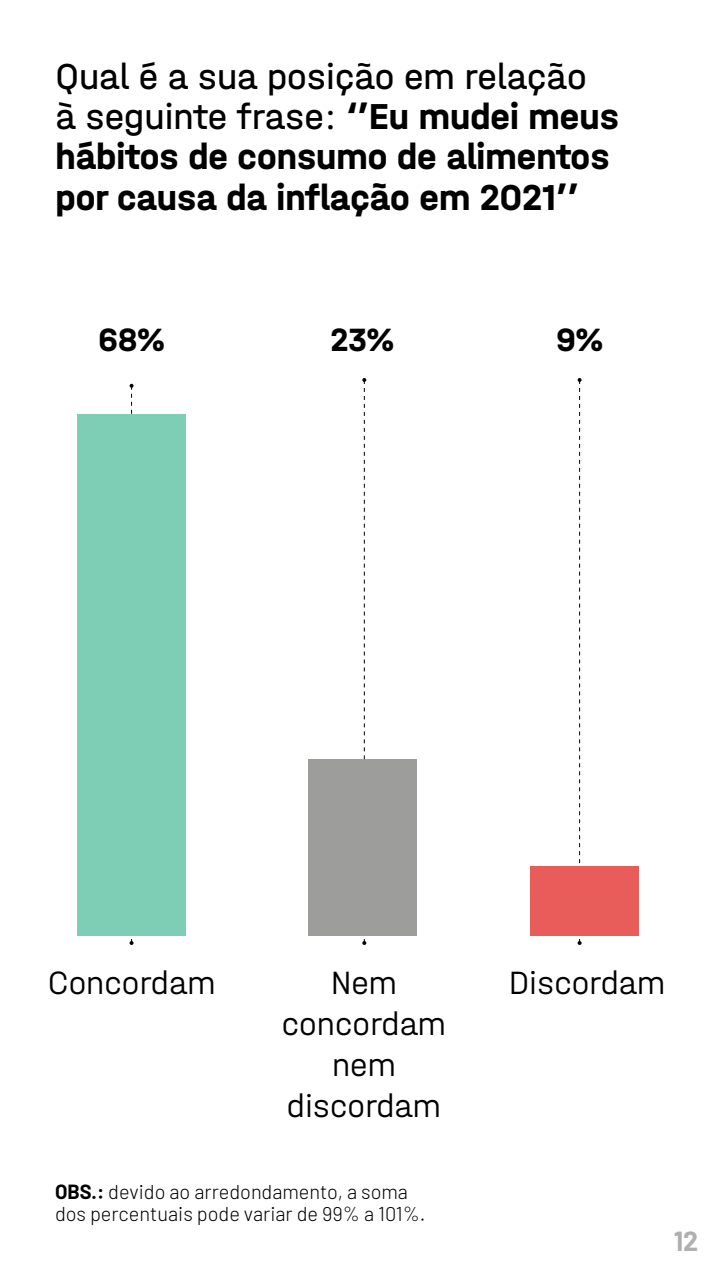
<style>
.page{position:relative;width:720px;height:1280px;background:#fff}
.page>*{position:absolute;margin:0;border:0;box-sizing:border-box;transform-origin:0 0}
.t1{font:700 38px/40px "Halvar Mittel";color:#000}
.t2{font:300 34px/40.8px "Halvar Mittel";color:#000;text-align:center}
.t3{font:700 34px "Halvar Mittel";color:#000}
.t4{font:700 27px "Barlow";color:#afafb0}
.t5{font:300 20px/22px "Barlow";color:#000}
.s1{font-weight:400}
.s2{font-weight:700}
</style>
<div class="page">
<svg style="left:130px;top:384px;width:4px;height:561px"></svg>
<svg style="left:362px;top:378px;width:4px;height:567px"></svg>
<svg style="left:578px;top:378px;width:4px;height:567px"></svg>
<div style="left:530px;top:867px;width:109px;height:69px;background:#e85c5a"></div>
<div style="left:308px;top:759px;width:109px;height:177px;background:#9d9d9c"></div>
<div style="left:77px;top:414px;width:109px;height:522px;background:#7ecdb5"></div>
<p class="t1" style="left:56px;top:56px;width:565px"><span class="s1">Qual é a sua posição em relação<br>à seguinte frase:</span> ‘’Eu mudei meus hábitos de consumo de alimentos por causa da inflação em 2021’’</p>
<p class="t3" style="left:98px;top:319px;width:68px">68%</p>
<p class="t3" style="left:331px;top:319px;width:65px">23%</p>
<p class="t3" style="left:556px;top:319px;width:48px">9%</p>
<p class="t2" style="left:48px;top:962px;width:169px">Concordam</p>
<p class="t2" style="left:282px;top:962px;width:166px">Nem concordam nem discordam</p>
<p class="t5" style="left:55px;top:1179px;width:372px"><span class="s2">OBS.:</span> devido ao arredondamento, a soma dos percentuais pode variar de 99% a 101%.</p>
<p class="t2" style="left:509px;top:962px;width:158px">Discordam</p>
<p class="t4" style="left:674px;top:1221px;width:26px">12</p>
</div>
